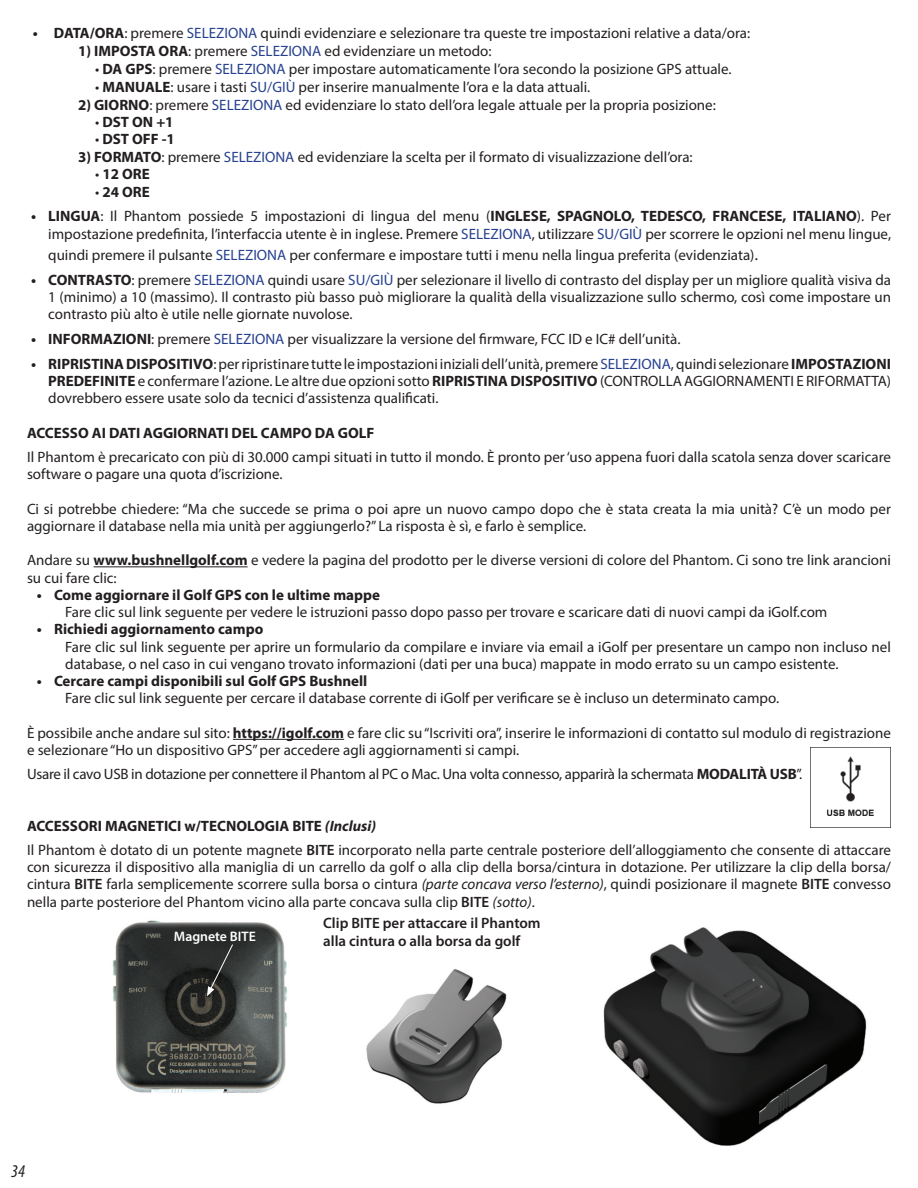
<style>
.page{position:relative;width:918px;height:1188px;background:#fff}
.page>*{position:absolute;margin:0;border:0;box-sizing:border-box;transform-origin:0 0}
.t1{font:italic condensed 18px "Myriad Pro";color:#231f20}
.t2{font:15px/17.2px "Myriad Pro";color:#231f20}
.t3{font:700 15px "Myriad Pro";color:#231f20}
.t4{font:600 15px/18px "Myriad Pro";color:#231f20}
.t5{font:600 13.8px "Myriad Pro";color:#fff}
.s1{font-weight:700}
.s2{color:#253f8e}
.s3{font-weight:400}
.s4{font-family:"Minion Pro";font-size:18px}
.s5{font-weight:700;font-style:italic}
.s6{font-weight:600}
.s7{font-style:italic}
</style>
<div class="page">
<hr style="left:94px;top:566px;width:154px;height:1px;background:#231f20">
<hr style="left:233px;top:739px;width:111px;height:1px;background:#231f20">
<img style="left:826px;top:756px;width:48px;height:60px">
<img style="left:112px;top:920px;width:176px;height:173px">
<svg style="left:207px;top:943px;width:27px;height:53px"></svg>
<img style="left:366px;top:969px;width:141px;height:135px">
<img style="left:603px;top:927px;width:264px;height:219px">
<p class="t2" style="left:33px;top:24px;width:719px"><span class="s1">• DATA/ORA</span>: premere <span class="s2">SELEZIONA</span> quindi evidenziare e selezionare tra queste tre impostazioni relative a data/ora:</p>
<p class="t2" style="left:78px;top:42px;width:415px"><span class="s1">1) IMPOSTA ORA</span>: premere <span class="s2">SELEZIONA</span> ed evidenziare un metodo:</p>
<p class="t2" style="left:95px;top:60px;width:638px">• <span class="s1">DA GPS</span>: premere <span class="s2">SELEZIONA</span> per impostare automaticamente l’ora secondo la posizione GPS attuale.</p>
<p class="t2" style="left:95px;top:78px;width:497px">• <span class="s1">MANUALE</span>: usare i tasti <span class="s2">SU/GIÙ</span> per inserire manualmente l’ora e la data attuali.</p>
<p class="t2" style="left:78px;top:96px;width:639px"><span class="s1">2) GIORNO</span>: premere <span class="s2">SELEZIONA</span> ed evidenziare lo stato dell’ora legale attuale per la propria posizione:</p>
<p class="t3" style="left:95px;top:112px;width:80px"><span class="s3">•</span> DST ON +1</p>
<p class="t3" style="left:95px;top:129px;width:81px"><span class="s3">•</span> DST OFF -1</p>
<p class="t2" style="left:78px;top:148px;width:616px"><span class="s1">3) FORMATO</span>: premere <span class="s2">SELEZIONA</span> ed evidenziare la scelta per il formato di visualizzazione dell’ora:</p>
<p class="t3" style="left:95px;top:164px;width:56px"><span class="s3">•</span> 12 ORE</p>
<p class="t3" style="left:95px;top:182px;width:56px"><span class="s3">•</span> 24 ORE</p>
<p class="t2" style="left:31px;top:206px;width:861px;line-height:18px;text-align:right"><span class="s1">• LINGUA</span>: Il Phantom possiede 5 impostazioni di lingua del menu (<span class="s1">INGLESE, SPAGNOLO, TEDESCO, FRANCESE, ITALIANO</span>). Per impostazione predefinita, l’interfaccia utente è in inglese. Premere <span class="s2">SELEZIONA</span>, utilizzare <span class="s2">SU/GIÙ</span> per scorrere le opzioni nel menu lingue,</p>
<p class="t2" style="left:48px;top:246px;width:712px">quindi premere il pulsante <span class="s2">SELEZIONA</span> per confermare e impostare tutti i menu nella lingua preferita (evidenziata)<span class="s4">.</span></p>
<p class="t2" style="left:48px;top:271px;width:844px;text-align:justify;text-indent:-17px"><span class="s1">• CONTRASTO</span>: premere <span class="s2">SELEZIONA</span> quindi usare <span class="s2">SU/GIÙ</span> per selezionare il livello di contrasto del display per un migliore qualità visiva da 1 (minimo) a 10 (massimo). Il contrasto più basso può migliorare la qualità della visualizzazione sullo schermo, così come impostare un contrasto più alto è utile nelle giornate nuvolose.</p>
<p class="t2" style="left:31px;top:330px;width:651px"><span class="s1">• INFORMAZIONI</span>: premere <span class="s2">SELEZIONA</span> per visualizzare la versione del firmware, FCC ID e IC# dell’unità.</p>
<p class="t2" style="left:48px;top:355px;width:844px;text-align:justify;text-indent:-17px"><span class="s1">• RIPRISTINA DISPOSITIVO</span>: per ripristinare tutte le impostazioni iniziali dell’unità, premere <span class="s2">SELEZIONA</span>, quindi selezionare <span class="s1">IMPOSTAZIONI PREDEFINITE</span> e confermare l’azione. Le altre due opzioni sotto <span class="s1">RIPRISTINA DISPOSITIVO</span> (CONTROLLA AGGIORNAMENTI E RIFORMATTA) dovrebbero essere usate solo da tecnici d’assistenza qualificati.</p>
<p class="t3" style="left:27px;top:423px;width:349px">ACCESSO AI DATI AGGIORNATI DEL CAMPO DA GOLF</p>
<p class="t2" style="left:27px;top:448px;width:865px">Il Phantom è precaricato con più di 30.000 campi situati in tutto il mondo. È pronto per ‘uso appena fuori dalla scatola senza dover scaricare software o pagare una quota d’iscrizione.</p>
<p class="t2" style="left:27px;top:500px;width:865px">Ci si potrebbe chiedere: “Ma che succede se prima o poi apre un nuovo campo dopo che è stata creata la mia unità? C’è un modo per aggiornare il database nella mia unità per aggiungerlo?” La risposta è sì, e farlo è semplice.</p>
<p class="t2" style="left:27px;top:551px;width:865px">Andare su <span class="s1">www.bushnellgolf.com</span> e vedere la pagina del prodotto per le diverse versioni di colore del Phantom. Ci sono tre link arancioni su cui fare clic:</p>
<p class="t3" style="left:37px;top:585px;width:345px">• Come aggiornare il Golf GPS con le ultime mappe</p>
<p class="t2" style="left:65px;top:603px;width:764px">Fare clic sul link seguente per vedere le istruzioni passo dopo passo per trovare e scaricare dati di nuovi campi da iGolf.com</p>
<p class="t3" style="left:37px;top:620px;width:228px">• Richiedi aggiornamento campo</p>
<p class="t2" style="left:65px;top:638px;width:827px">Fare clic sul link seguente per aprire un formulario da compilare e inviare via email a iGolf per presentare un campo non incluso nel database, o nel caso in cui vengano trovato informazioni (dati per una buca) mappate in modo errato su un campo esistente.</p>
<p class="t3" style="left:37px;top:671px;width:332px">• Cercare campi disponibili sul Golf GPS Bushnell</p>
<p class="t2" style="left:65px;top:689px;width:715px">Fare clic sul link seguente per cercare il database corrente di iGolf per verificare se è incluso un determinato campo.</p>
<p class="t2" style="left:27px;top:724px;width:865px">È possibile anche andare sul sito: <span class="s1">https://igolf.com</span> e fare clic su “Iscriviti ora”, inserire le informazioni di contatto sul modulo di registrazione e selezionare “Ho un dispositivo GPS” per accedere agli aggiornamenti si campi.</p>
<p class="t2" style="left:27px;top:765px;width:777px">Usare il cavo USB in dotazione per connettere il Phantom al PC o Mac. Una volta connesso, apparirà la schermata <span class="s1">MODALITÀ USB</span>”.</p>
<p class="t2" style="left:27px;top:814px;width:866px;line-height:24px"><span class="s1">ACCESSORI MAGNETICI w/TECNOLOGIA BITE</span> <span class="s5">(Inclusi)<br></span>Il Phantom è dotato di un potente magnete <span class="s6">BITE</span> incorporato nella parte centrale posteriore dell’alloggiamento che consente di attaccare</p>
<p class="t2" style="left:27px;top:858px;width:866px;text-align:justify">con sicurezza il dispositivo alla maniglia di un carrello da golf o alla clip della borsa/cintura in dotazione. Per utilizzare la clip della borsa/ cintura <span class="s6">BITE</span> farla semplicemente scorrere sulla borsa o cintura <span class="s7">(parte concava verso l’esterno)</span>, quindi posizionare il magnete <span class="s6">BITE</span> convesso nella parte posteriore del Phantom vicino alla parte concava sulla clip <span class="s6">BITE</span> <span class="s7">(sotto)</span>.</p>
<p class="t5" style="left:174px;top:928px;width:84px">Magnete BITE</p>
<p class="t4" style="left:323px;top:913px;width:219px">Clip BITE per attaccare il Phantom alla cintura o alla borsa da golf</p>
<p class="t1" style="left:11px;top:1160px;width:15px">34</p>
</div>
